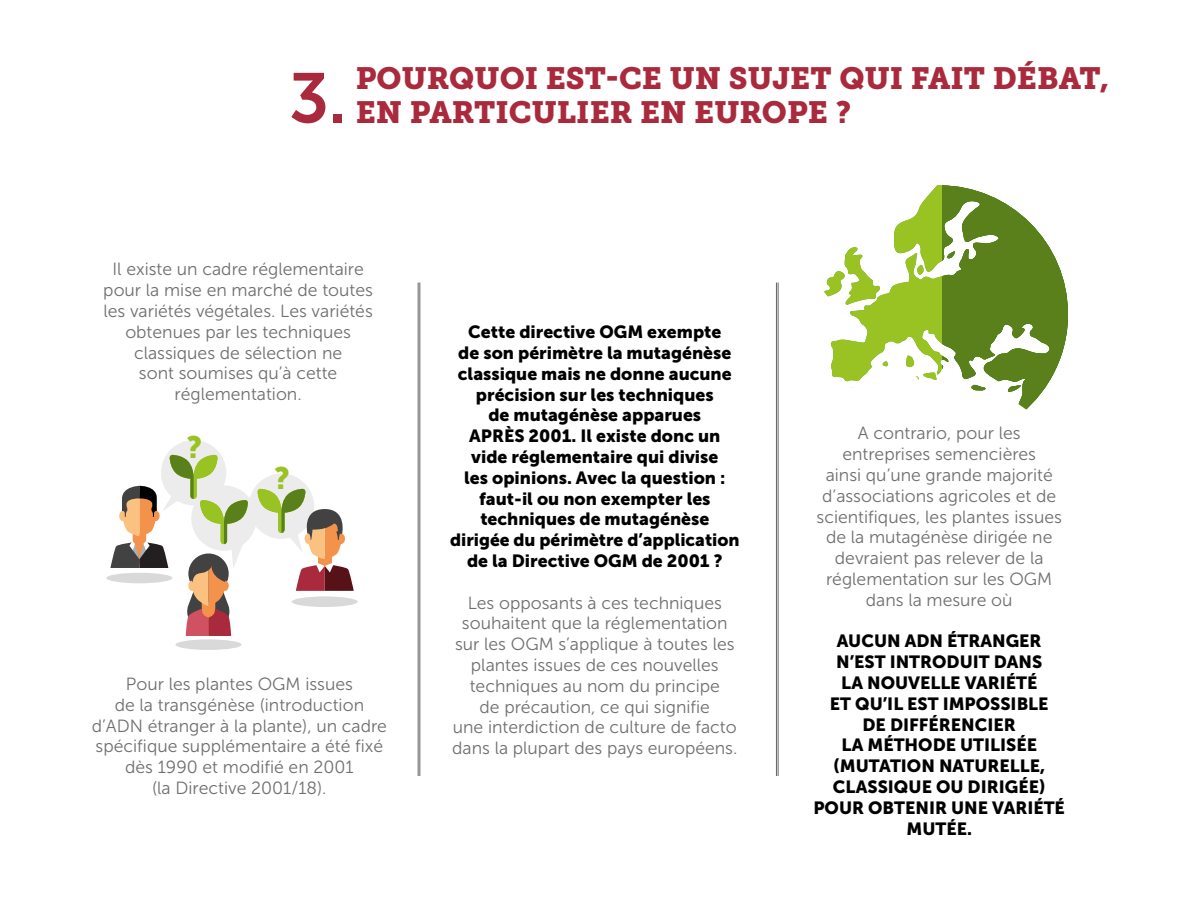
<style>
.page{position:relative;width:1200px;height:900px;background:#fff}
.page>*{position:absolute;margin:0;border:0;box-sizing:border-box;transform-origin:0 0}
.t1{font:70px "Museo Sans 700";color:#aa2a3d}
.t2{font:30.8px "Museo Sans 900";color:#99c322}
.t3{font:30.6px "Museo Slab 900";color:#aa2a3d}
.t4{font:17.6px/20.8px "Museo Sans 300";color:#706f6f;text-align:center}
.t5{font:17.6px/20.8px "Museo Sans 900";color:#000;text-align:center}
</style>
<div class="page">
<hr style="left:418px;top:283px;width:1px;height:493px;background:#656362">
<hr style="left:419px;top:283px;width:1px;height:493px;background:#656362">
<hr style="left:776px;top:283px;width:1px;height:493px;background:#656362">
<hr style="left:778px;top:283px;width:1px;height:493px;background:#656362">
<svg style="left:824px;top:185px;width:244px;height:225px"></svg>
<div style="left:191px;top:485px;width:66px;height:66px;background:#edeced;border-radius:50%"></div>
<div style="left:249px;top:474px;width:65px;height:65px;background:#edeced;border-radius:50%"></div>
<div style="left:161px;top:440px;width:65px;height:65px;background:#edeced;border-radius:50%"></div>
<div style="left:292px;top:596px;width:66px;height:11px;background:#d9d9d9;border-radius:50%"></div>
<div style="left:175px;top:639px;width:67px;height:11px;background:#d9d9d9;border-radius:50%"></div>
<div style="left:106px;top:573px;width:66px;height:10px;background:#d9d9d9;border-radius:50%"></div>
<svg style="left:258px;top:489px;width:96px;height:102px"></svg>
<svg style="left:110px;top:455px;width:138px;height:181px"></svg>
<h1 class="t1" style="left:289px;top:59px;width:59px">3.</h1>
<h3 class="t3" style="left:356px;top:61px;width:755px">POURQUOI EST-CE UN SUJET QUI FAIT DÉBAT,</h3>
<h3 class="t3" style="left:356px;top:94px;width:497px">EN PARTICULIER EN EUROPE ?</h3>
<p class="t4" style="left:103px;top:259px;width:271px">Il existe un cadre réglementaire pour la mise en marché de toutes les variétés végétales. Les variétés obtenues par les techniques classiques de sélection ne<br>sont soumises qu’à cette réglementation.</p>
<h2 class="t2" style="left:187px;top:430px;width:17px">?</h2>
<h2 class="t2" style="left:275px;top:461px;width:17px">?</h2>
<p class="t4" style="left:92px;top:674px;width:297px">Pour les plantes OGM issues<br>de la transgénèse (introduction d’ADN étranger à la plante), un cadre spécifique supplémentaire a été fixé dès 1990 et modifié en 2001<br>(la Directive 2001/18).</p>
<p class="t5" style="left:450px;top:322px;width:291px">Cette directive OGM exempte<br>de son périmètre la mutagénèse classique mais ne donne aucune précision sur les techniques<br>de mutagénèse apparues<br>APRÈS 2001. Il existe donc un vide réglementaire qui divise<br>les opinions. Avec la question : faut-il ou non exempter les techniques de mutagénèse dirigée du périmètre d’application de la Directive OGM de 2001 ?</p>
<p class="t4" style="left:452px;top:592px;width:287px">Les opposants à ces techniques souhaitent que la réglementation sur les OGM s’applique à toutes les plantes issues de ces nouvelles techniques au nom du principe<br>de précaution, ce qui signifie<br>une interdiction de culture de facto dans la plupart des pays européens.</p>
<p class="t4" style="left:817px;top:423px;width:247px">A contrario, pour les entreprises semencières<br>ainsi qu’une grande majorité d’associations agricoles et de scientifiques, les plantes issues de la mutagénèse dirigée ne devraient pas relever de la réglementation sur les OGM dans la mesure où</p>
<p class="t5" style="left:813px;top:631px;width:253px">AUCUN ADN ÉTRANGER<br>N’EST INTRODUIT DANS<br>LA NOUVELLE VARIÉTÉ<br>ET QU’IL EST IMPOSSIBLE<br>DE DIFFÉRENCIER<br>LA MÉTHODE UTILISÉE (MUTATION NATURELLE,<br>CLASSIQUE OU DIRIGÉE)<br>POUR OBTENIR UNE VARIÉTÉ<br>MUTÉE.</p>
</div>
